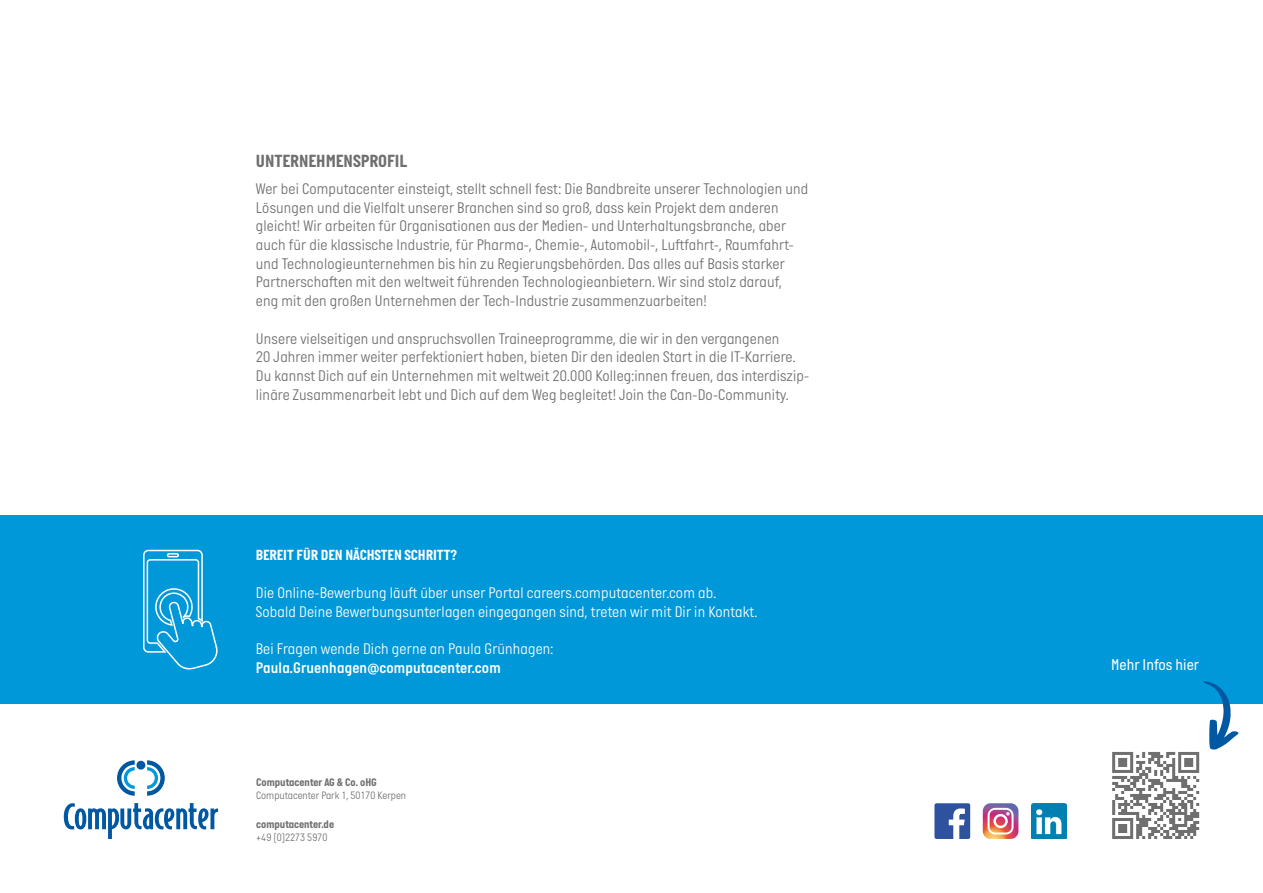
<style>
.page{position:relative;width:1263px;height:893px;background:#fff}
.page>*{position:absolute;margin:0;border:0;box-sizing:border-box;transform-origin:0 0}
.t1{font:700 18px "Italian Plate No One";color:#706f6f}
.t2{font:16.05px "Italian Plate No One";color:#fff}
.t3{font:300 15.75px/18.8px "Italian Plate No One";letter-spacing:.01em;color:#706f6f}
.t4{font:300 15.75px/18.8px "Italian Plate No One";letter-spacing:.01em;color:#fff}
.t5{font:15.75px "Italian Plate No One D Bd";letter-spacing:.01em;color:#fff}
.t6{font:700 15px "Italian Plate No One";color:#fff}
.t7{font:700 11.25px "Italian Plate No One";color:#706f6f}
.t8{font:300 10.95px "Italian Plate No One";color:#706f6f}
</style>
<div class="page">
<svg style="left:64px;top:803px;width:154px;height:36px"></svg>
<svg style="left:117px;top:760px;width:18px;height:36px"></svg>
<svg style="left:147px;top:760px;width:18px;height:36px"></svg>
<div style="left:136px;top:761px;width:9px;height:9px;background:#0058a2;border-radius:50%"></div>
<svg style="left:934px;top:803px;width:36px;height:36px"></svg>
<svg style="left:983px;top:803px;width:35px;height:36px"></svg>
<img style="left:1031px;top:803px;width:36px;height:36px">
<div style="left:0;top:516px;width:1263px;height:188px;background:#0098d8"></div>
<svg style="left:143px;top:549px;width:75px;height:121px"></svg>
<svg style="left:1112px;top:681px;width:127px;height:158px"></svg>
<p class="t1" style="left:256px;top:151px;width:153px">UNTERNEHMENSPROFIL</p>
<p class="t3" style="left:256px;top:180px;width:554px">Wer bei Computacenter einsteigt, stellt schnell fest: Die Bandbreite unserer Technologien und Lösungen und die Vielfalt unserer Branchen sind so groß, dass kein Projekt dem anderen gleicht! Wir arbeiten für Organisationen aus der Medien- und Unterhaltungsbranche, aber auch für die klassische Industrie, für Pharma-, Chemie-, Automobil-, Luftfahrt-, Raumfahrt&shy;und Technologieunternehmen bis hin zu Regierungsbehörden. Das alles auf Basis starker Partnerschaften mit den weltweit führenden Technologieanbietern. Wir sind stolz darauf,<br>eng mit den großen Unternehmen der Tech-Industrie zusammenzuarbeiten!</p>
<p class="t3" style="left:256px;top:330px;width:555px">Unsere vielseitigen und anspruchsvollen Traineeprogramme, die wir in den vergangenen<br>20 Jahren immer weiter perfektioniert haben, bieten Dir den idealen Start in die IT-Karriere.<br>Du kannst Dich auf ein Unternehmen mit weltweit 20.000 Kolleg:innen freuen, das interdiszip&shy;linäre Zusammenarbeit lebt und Dich auf dem Weg begleitet! Join the Can-Do-Community.</p>
<p class="t6" style="left:256px;top:547px;width:203px">BEREIT FÜR DEN NÄCHSTEN SCHRITT?</p>
<p class="t4" style="left:256px;top:584px;width:503px">Die Online-Bewerbung läuft über unser Portal careers.computacenter.com ab.<br>Sobald Deine Bewerbungsunterlagen eingegangen sind, treten wir mit Dir in Kontakt.</p>
<p class="t4" style="left:256px;top:640px;width:299px">Bei Fragen wende Dich gerne an Paula Grünhagen:</p>
<p class="t5" style="left:256px;top:659px;width:246px">Paula.Gruenhagen@computacenter.com</p>
<p class="t7" style="left:256px;top:776px;width:122px">Computacenter AG &amp; Co. oHG</p>
<p class="t8" style="left:256px;top:789px;width:151px">Computacenter Park 1, 50170 Kerpen</p>
<p class="t7" style="left:256px;top:818px;width:79px">computacenter.de</p>
<p class="t8" style="left:256px;top:831px;width:73px">+49 (0)2273 5970</p>
<p class="t2" style="left:1111px;top:656px;width:89px">Mehr Infos hier</p>
</div>
